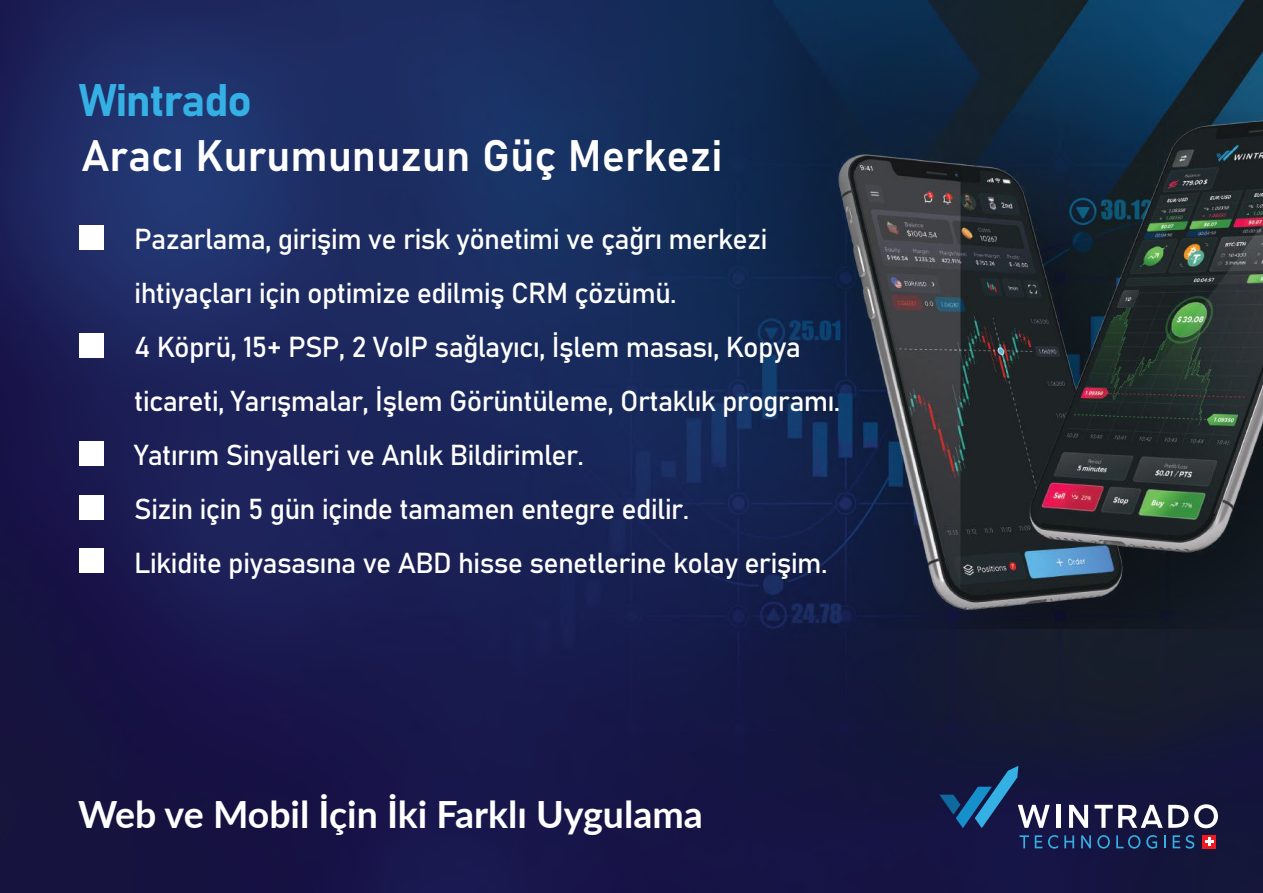
<style>
.page{position:relative;width:1263px;height:893px;background:#fff}
.page>*{position:absolute;margin:0;border:0;box-sizing:border-box;transform-origin:0 0}
.t1{font:45px "Bahnschrift";letter-spacing:-.025em;color:#35b0e5}
.t2{font:43.5px "Bahnschrift";color:#fff}
.t3{font:700 37.5px "Lato";color:#fff}
.t4{font:28.5px/54px "Bahnschrift";letter-spacing:-.025em;color:#fff}
</style>
<div class="page">
<img style="left:0;top:0;width:1263px;height:893px">
<hr style="left:1056px;top:805px;width:4px;height:23px;background:#fff">
<svg style="left:1069px;top:805px;width:19px;height:23px"></svg>
<svg style="left:1194px;top:804px;width:24px;height:24px"></svg>
<svg style="left:1094px;top:805px;width:94px;height:23px"></svg>
<svg style="left:1019px;top:835px;width:10px;height:13px"></svg>
<svg style="left:1035px;top:835px;width:7px;height:13px"></svg>
<svg style="left:1048px;top:835px;width:10px;height:14px"></svg>
<svg style="left:1064px;top:835px;width:10px;height:13px"></svg>
<svg style="left:1081px;top:835px;width:10px;height:13px"></svg>
<svg style="left:1097px;top:835px;width:13px;height:14px"></svg>
<svg style="left:1116px;top:835px;width:24px;height:14px"></svg>
<svg style="left:1146px;top:835px;width:11px;height:14px"></svg>
<svg style="left:1164px;top:835px;width:1px;height:13px"></svg>
<svg style="left:1172px;top:835px;width:8px;height:13px"></svg>
<svg style="left:1186px;top:835px;width:8px;height:14px"></svg>
<div style="left:1203px;top:835px;width:13px;height:13px;background:#ef1923"></div>
<svg style="left:1205px;top:838px;width:8px;height:8px"></svg>
<svg style="left:939px;top:766px;width:111px;height:62px;background:#223c67"></svg>
<div style="left:79px;top:226px;width:25px;height:24px;background:#fff"></div>
<div style="left:79px;top:441px;width:25px;height:24px;background:#fff"></div>
<div style="left:79px;top:333px;width:25px;height:25px;background:#fff"></div>
<div style="left:79px;top:495px;width:25px;height:25px;background:#fff"></div>
<div style="left:79px;top:548px;width:25px;height:25px;background:#fff"></div>
<img style="left:796px;top:113px;width:16px;height:516px">
<img style="left:812px;top:113px;width:451px;height:516px">
<h1 class="t1" style="left:79px;top:66px;width:175px">Wintrado</h1>
<h2 class="t2" style="left:81px;top:122px;width:642px">Aracı Kurumunuzun Güç Merkezi</h2>
<p class="t4" style="left:134px;top:210px;width:708px">Pazarlama, girişim ve risk yönetimi ve çağrı merkezi ihtiyaçları için optimize edilmiş CRM çözümü.<br>4 Köprü, 15+ PSP, 2 VoIP sağlayıcı, İşlem masası, Kopya ticareti, Yarışmalar, İşlem Görüntüleme, Ortaklık programı.<br>Yatırım Sinyalleri ve Anlık Bildirimler.<br>Sizin için 5 gün içinde tamamen entegre edilir.<br>Likidite piyasasına ve ABD hisse senetlerine kolay erişim.</p>
<h3 class="t3" style="left:78px;top:786px;width:626px">Web ve Mobil İçin İki Farklı Uygulama</h3>
</div>
